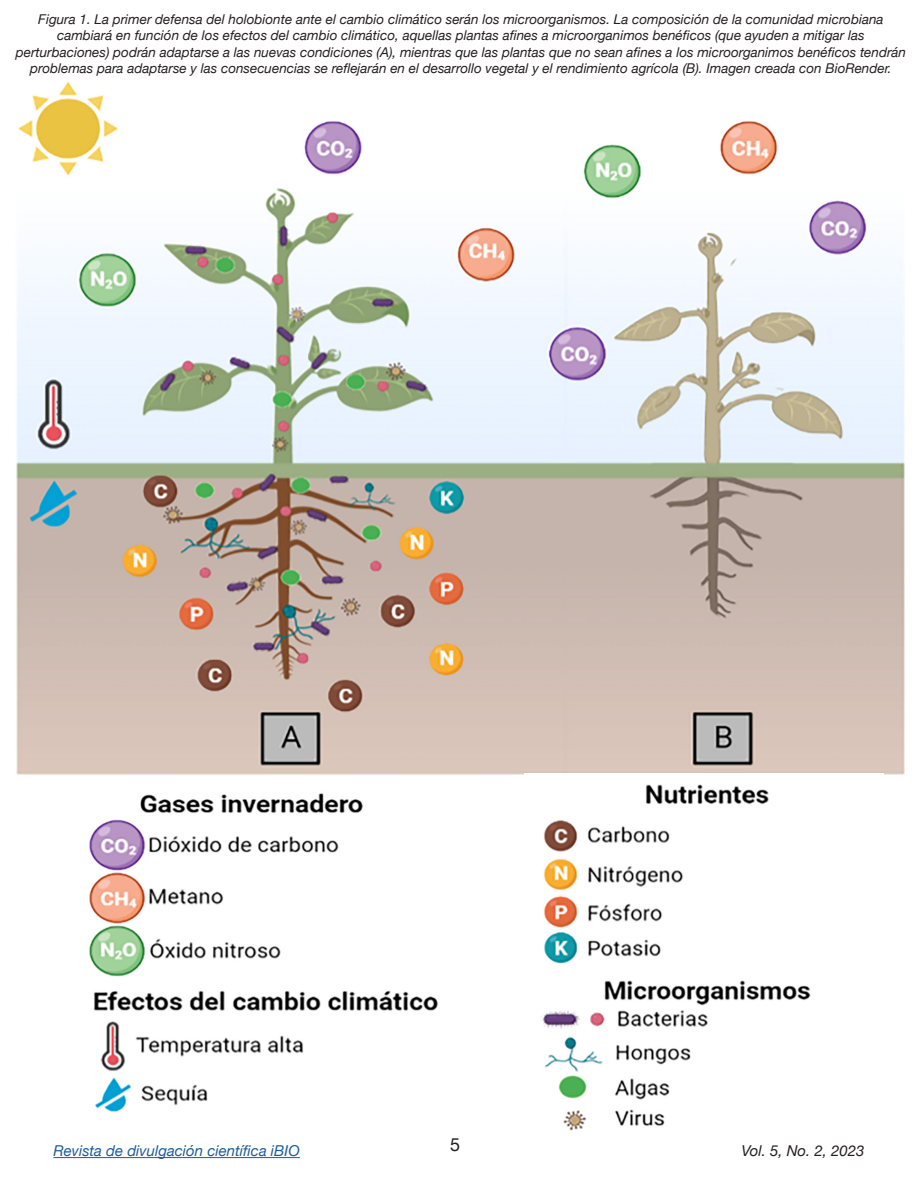
<style>
.page{position:relative;width:918px;height:1188px;background:#fff}
.page>*{position:absolute;margin:0;border:0;box-sizing:border-box;transform-origin:0 0}
.t1{font:18px "Helvetica Neue";color:#231f20}
.t2{font:italic 15px "Helvetica Neue";color:#175d9e}
.t3{font:italic 15px "Helvetica Neue";color:#231f20}
.t4{font:italic 13.5px/16.2px "Helvetica Neue";color:#231f20;text-align:center}
</style>
<div class="page">
<hr style="left:53px;top:1157px;width:247px;height:1px;background:#175d9e">
<img style="left:89px;top:793px;width:349px;height:319px">
<img style="left:16px;top:82px;width:888px;height:693px">
<img style="left:524px;top:774px;width:360px;height:357px">
<p class="t4" style="left:16px;top:12px;width:892px">Figura 1. La primer defensa del holobionte ante el cambio climático serán los microorganismos. La composición de la comunidad microbiana cambiará en función de los efectos del cambio climático, aquellas plantas afines a microorganimos benéficos (que ayuden a mitigar las perturbaciones) podrán adaptarse a las nuevas condiciones (A), mientras que las plantas que no sean afines a los microorganimos benéficos tendrán problemas para adaptarse y las consecuencias se reflejarán en el desarrollo vegetal y el rendimiento agrícola (B). Imagen creada con BioRender.</p>
<p class="t2" style="left:53px;top:1140px;width:248px">Revista de divulgación científica iBIO</p>
<h1 class="t1" style="left:450px;top:1132px;width:12px">5</h1>
<p class="t3" style="left:741px;top:1140px;width:125px">Vol. 5, No. 2, 2023</p>
</div>
